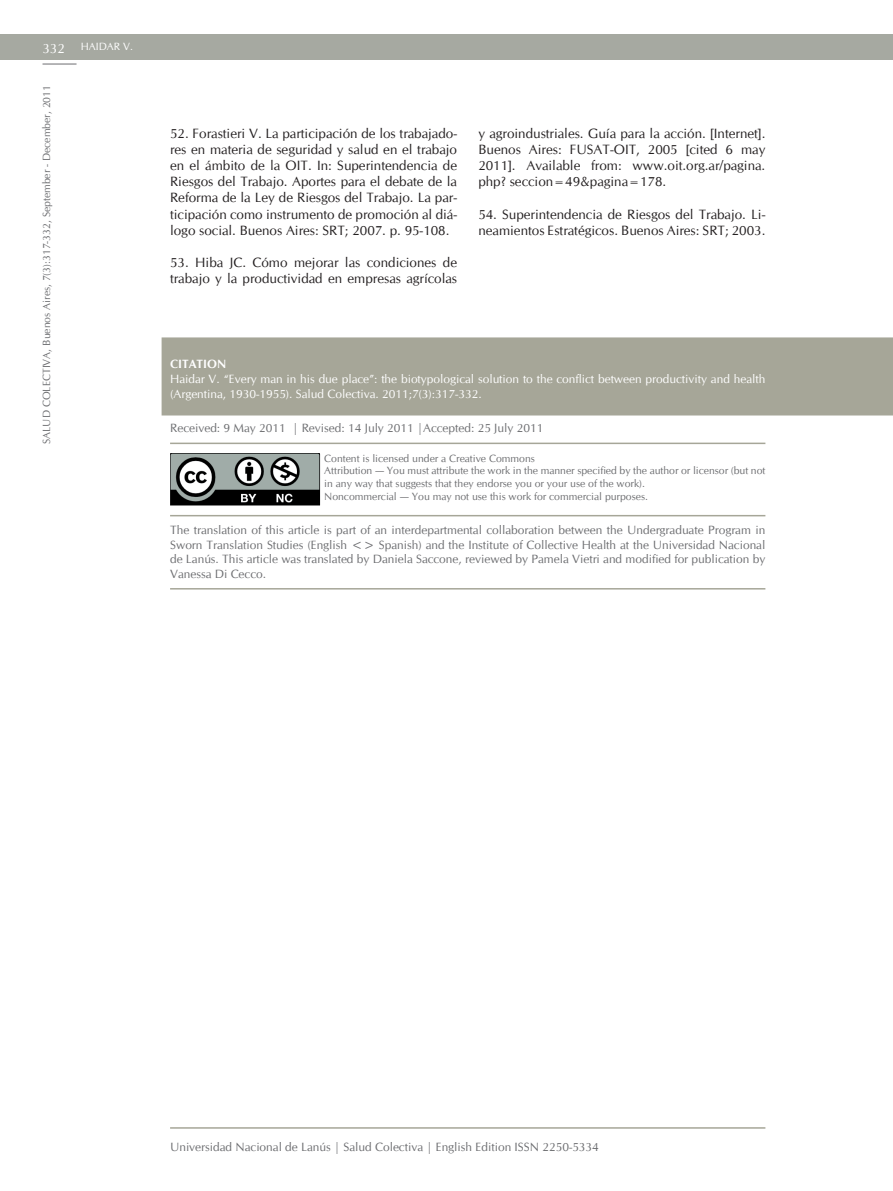
<style>
.page{position:relative;width:893px;height:1191px;background:#fff}
.page>*{position:absolute;margin:0;border:0;box-sizing:border-box;transform-origin:0 0}
.t1{font:13.5px/16.2px "CG Omega";color:#231f20;text-align:justify}
.t2{font:12px/14.4px "CG Omega";color:#6c6d70;text-align:justify}
.t3{font:12px/15px "CG Omega";color:#fff}
.t4{font:700 12px "CG Omega";color:#fff}
.t5{font:10.5px/12.6px "CG Omega";color:#6c6d70}
.t6{font:10.5px "CG Omega";color:#fff}
.s1{font-size:13.5px}
</style>
<div class="page">
<div style="left:0;top:34px;width:893px;height:26px;background:#a6a9a1"></div>
<hr style="left:43px;top:64px;width:34px;height:1px;background:#6c6d70">
<hr style="left:170px;top:1127px;width:595px;height:1px;background:#a6a698">
<div style="left:162px;top:338px;width:730px;height:77px;background:#a6a698"></div>
<div style="left:162px;top:337px;width:731px;height:78px;border:2px solid #a6a698"></div>
<img style="left:170px;top:453px;width:150px;height:52px">
<hr style="left:170px;top:515px;width:595px;height:1px;background:#a6a698">
<hr style="left:170px;top:588px;width:595px;height:1px;background:#a6a698">
<hr style="left:170px;top:442px;width:595px;height:2px;background:#a6a698">
<p class="t6" style="left:43px;top:40px;width:92px"><span class="s1">332</span> HAIDAR V.</p>
<p class="t5" style="left:41px;top:444px;width:360px;rotate:-90deg">SALUD COLECTIVA, Buenos Aires, 7(3):317-332, September - December, 2011</p>
<p class="t1" style="left:170px;top:125px;width:289px">52. Forastieri V. La participación de los trabajado&shy;res en materia de seguridad y salud en el trabajo en el ámbito de la OIT. In: Superintendencia de Riesgos del Trabajo. Aportes para el debate de la Reforma de la Ley de Riesgos del Trabajo. La par&shy;ticipación como instrumento de promoción al diá&shy;logo social. Buenos Aires: SRT; 2007. p. 95-108.</p>
<p class="t1" style="left:170px;top:255px;width:288px">53. Hiba JC. Cómo mejorar las condiciones de trabajo y la productividad en empresas agrícolas</p>
<p class="t1" style="left:478px;top:125px;width:289px">y agroindustriales. Guía para la acción. [Internet].<br>Buenos Aires: FUSAT-OIT, 2005 [cited 6 may 2011]. Available from: www.oit.org.ar/pagina. php? seccion=49&amp;pagina=178.</p>
<p class="t1" style="left:478px;top:206px;width:288px">54. Superintendencia de Riesgos del Trabajo. Li&shy;neamientos Estratégicos. Buenos Aires: SRT; 2003.</p>
<p class="t4" style="left:170px;top:356px;width:58px">CITATION</p>
<p class="t3" style="left:170px;top:371px;width:597px">Haidar V. “Every man in his due place”: the biotypological solution to the conflict between productivity and health (Argentina, 1930-1955). Salud Colectiva. 2011;7(3):317-332.</p>
<p class="t2" style="left:170px;top:421px;width:375px">Received: 9 May 2011 | Revised: 14 July 2011 |Accepted: 25 July 2011</p>
<p class="t5" style="left:324px;top:452px;width:443px">Content is licensed under a Creative Commons<br>Attribution — You must attribute the work in the manner specified by the author or licensor (but not in any way that suggests that they endorse you or your use of the work).<br>Noncommercial — You may not use this work for commercial purposes.</p>
<p class="t2" style="left:170px;top:523px;width:597px">The translation of this article is part of an interdepartmental collaboration between the Undergraduate Program in Sworn Translation Studies (English &lt;&gt; Spanish) and the Institute of Collective Health at the Universidad Nacional de Lanús. This article was translated by Daniela Saccone, reviewed by Pamela Vietri and modified for publication by Vanessa Di Cecco.</p>
<p class="t2" style="left:170px;top:1139px;width:430px">Universidad Nacional de Lanús | Salud Colectiva | English Edition ISSN 2250-5334</p>
</div>
